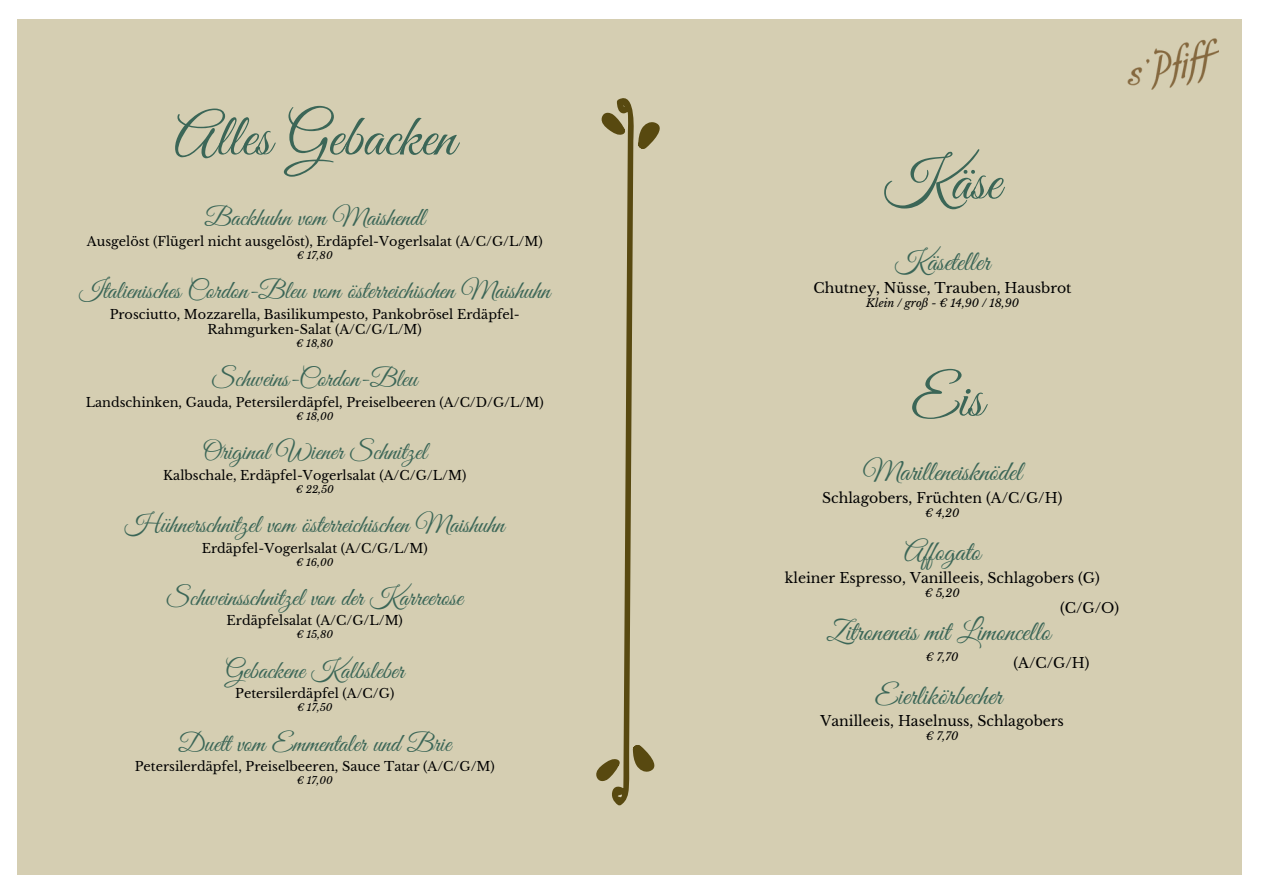
<style>
.page{position:relative;width:1263px;height:894px;background:#fff}
.page>*{position:absolute;margin:0;border:0;box-sizing:border-box;transform-origin:0 0}
.t1{font:59.4px "Great Vibes";color:#3b6657}
.t2{font:58.2px "Great Vibes";color:#3b6657}
.t3{font:28.05px "Great Vibes";color:#3b6657}
.t4{font:25.65px "Great Vibes";color:#3b6657}
.t5{font:14.1px "Libre Baskerville";color:#000}
.t6{font:12.9px/15.1px "Libre Baskerville";color:#000;text-align:center}
.t7{font:italic 11.1px "Libre Baskerville";color:#000}
.t8{font:italic 10.05px "Libre Baskerville";color:#000}
</style>
<div class="page">
<div style="left:17px;top:19px;width:1224px;height:855px;background:#d5ceb2"></div>
<svg style="left:596px;top:98px;width:64px;height:707px"></svg>
<img style="left:1128px;top:38px;width:91px;height:51px">
<h1 class="t1" style="left:174px;top:104px;width:283px">Alles Gebacken</h1>
<p class="t4" style="left:204px;top:203px;width:222px">Backhuhn vom Maishendl</p>
<p class="t6" style="left:87px;top:234px;width:457px">Ausgelöst (Flügerl nicht ausgelöst), Erdäpfel-Vogerlsalat (A/C/G/L/M)</p>
<p class="t8" style="left:297px;top:249px;width:37px">€ 17,80</p>
<p class="t4" style="left:79px;top:276px;width:472px">Italienisches Cordon-Bleu vom österreichischen Maishuhn</p>
<p class="t6" style="left:110px;top:306px;width:412px">Prosciutto, Mozzarella, Basilikumpesto, Pankobrösel Erdäpfel-<br>Rahmgurken-Salat (A/C/G/L/M)</p>
<p class="t8" style="left:296px;top:337px;width:38px">€ 18,80</p>
<p class="t4" style="left:212px;top:364px;width:207px">Schweins-Cordon-Bleu</p>
<p class="t6" style="left:86px;top:394px;width:459px">Landschinken, Gauda, Petersilerdäpfel, Preiselbeeren (A/C/D/G/L/M)</p>
<p class="t8" style="left:296px;top:410px;width:39px">€ 18,00</p>
<p class="t4" style="left:202px;top:437px;width:226px">Original Wiener Schnitzel</p>
<p class="t6" style="left:163px;top:467px;width:305px">Kalbschale, Erdäpfel-Vogerlsalat (A/C/G/L/M)</p>
<p class="t8" style="left:296px;top:483px;width:39px">€ 22,50</p>
<h2 class="t4" style="left:125px;top:510px;width:381px">Hühnerschnitzel vom österreichischen Maishuhn</h2>
<h2 class="t6" style="left:202px;top:540px;width:228px">Erdäpfel-Vogerlsalat (A/C/G/L/M)</h2>
<h2 class="t8" style="left:296px;top:556px;width:39px">€ 16,00</h2>
<h2 class="t4" style="left:167px;top:582px;width:297px">Schweinsschnitzel von der Karreerose</h2>
<h2 class="t6" style="left:227px;top:613px;width:178px">Erdäpfelsalat (A/C/G/L/M)</h2>
<h2 class="t8" style="left:296px;top:628px;width:38px">€ 15,80</h2>
<p class="t4" style="left:225px;top:655px;width:180px">Gebackene Kalbsleber</p>
<p class="t6" style="left:235px;top:686px;width:161px">Petersilerdäpfel (A/C/G)</p>
<p class="t8" style="left:297px;top:701px;width:37px">€ 17,50</p>
<p class="t4" style="left:178px;top:728px;width:274px">Duett vom Emmentaler und Brie</p>
<p class="t6" style="left:135px;top:759px;width:362px">Petersilerdäpfel, Preiselbeeren, Sauce Tatar (A/C/G/M)</p>
<p class="t8" style="left:297px;top:774px;width:37px">€ 17,00</p>
<p class="t2" style="left:884px;top:149px;width:118px">Käse</p>
<p class="t3" style="left:895px;top:246px;width:96px">Käseteller</p>
<h1 class="t5" style="left:814px;top:279px;width:259px">Chutney, Nüsse, Trauben, Hausbrot</h1>
<p class="t7" style="left:866px;top:296px;width:154px">Klein / groß - € 14,90 / 18,90</p>
<p class="t2" style="left:911px;top:366px;width:74px">Eis</p>
<p class="t3" style="left:863px;top:456px;width:160px">Marilleneisknödel</p>
<h1 class="t5" style="left:822px;top:489px;width:242px">Schlagobers, Früchten (A/C/G/H)</h1>
<p class="t7" style="left:925px;top:506px;width:36px">€ 4,20</p>
<p class="t3" style="left:904px;top:536px;width:78px">Af ogato</p>
<p class="t5" style="left:785px;top:569px;width:316px">kleiner Espresso, Vanilleeis, Schlagobers (G)</p>
<p class="t7" style="left:925px;top:586px;width:36px">€ 5,20</p>
<p class="t3" style="left:827px;top:616px;width:225px">Zitroneneis mit Limoncello</p>
<p class="t7" style="left:926px;top:649px;width:34px">€ 7,70</p>
<p class="t3" style="left:875px;top:679px;width:129px">Eierlikörbecher</p>
<h2 class="t5" style="left:820px;top:712px;width:245px">Vanilleeis, Haselnuss, Schlagobers</h2>
<p class="t7" style="left:926px;top:729px;width:34px">€ 7,70</p>
<p class="t5" style="left:1060px;top:598px;width:61px">(C/G/O)</p>
<p class="t5" style="left:1013px;top:654px;width:78px">(A/C/G/H)</p>
</div>
